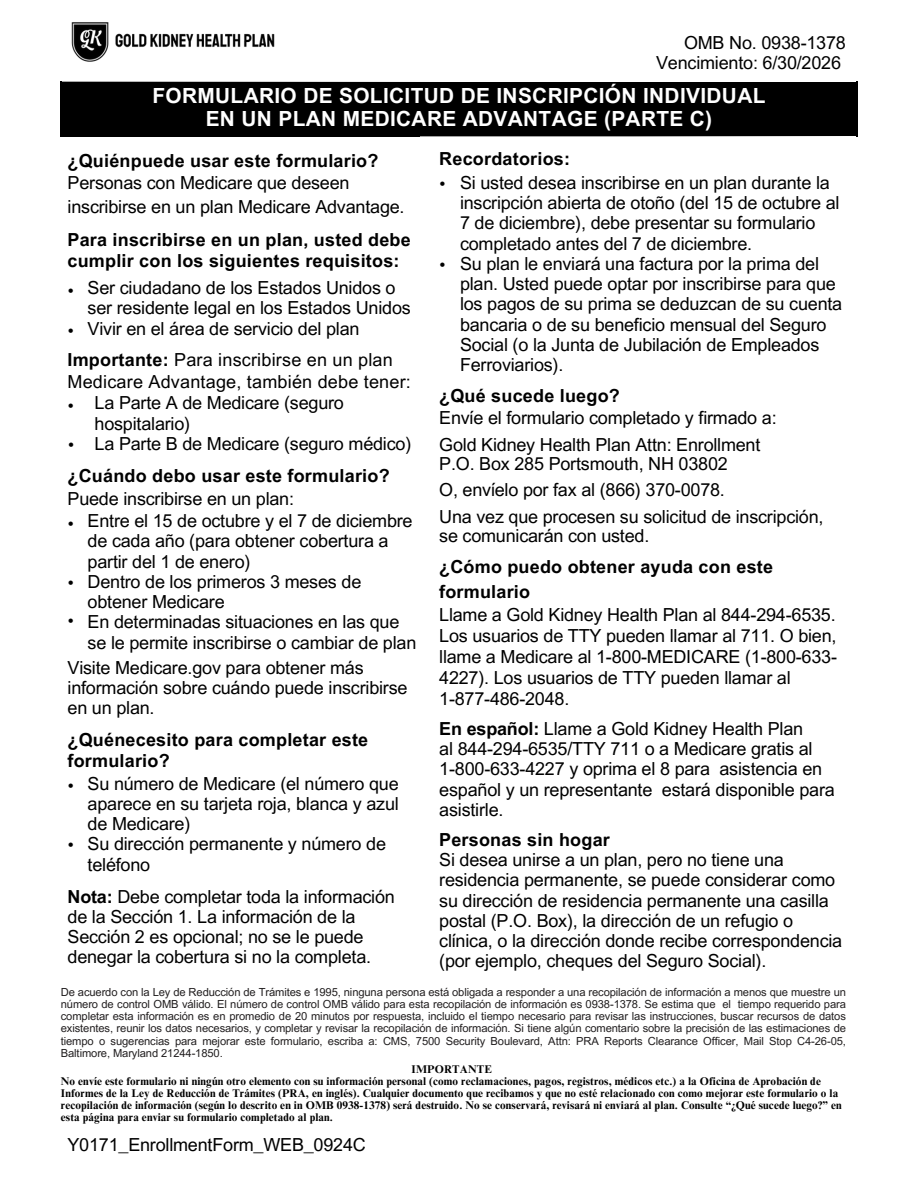
<style>
.page{position:relative;width:918px;height:1188px;background:#fff}
.page>*{position:absolute;margin:0;border:0;box-sizing:border-box;transform-origin:0 0}
.t1{font:700 20.85px/22.5px "Arial MT Pro";letter-spacing:.015em;color:#fff;text-align:center}
.t2{font:18px/20.2px "Arial MT Pro";letter-spacing:-.01em;color:#000}
.t3{font:700 18px/21.3px "Arial MT Pro";letter-spacing:.01em;color:#000}
.t4{font:18px/21.3px "Arial MT Pro";letter-spacing:.01em;color:#000}
.t5{font:700 18px "Davis Sans";color:#000}
.t6{font:11.1px/12.1px "Arial MT Pro";letter-spacing:-.01em;color:#211e1f;text-align:justify}
.t7{font:700 11.1px/12.1px "Times NRMT Pro";letter-spacing:.01em;color:#000}
.s1{font-weight:700}
</style>
<div class="page">
<img style="left:71px;top:22px;width:204px;height:40px">
<div style="left:61px;top:82px;width:796px;height:54px;background:#000"></div>
<hr style="left:60px;top:82px;width:1px;height:54px;background:#000">
<hr style="left:857px;top:82px;width:1px;height:54px;background:#000">
<hr style="left:62px;top:136px;width:357px;height:1px;background:#000">
<svg style="left:419px;top:136px;width:439px;height:1px"></svg>
<p class="t2" style="left:656px;top:34px;width:191px;text-align:right">OMB No. 0938-1378<br>Vencimiento: 6/30/2026</p>
<h2 class="t1" style="left:152px;top:87px;width:615px">FORMULARIO DE SOLICITUD DE INSCRIPCIÓN INDIVIDUAL<br>EN UN PLAN MEDICARE ADVANTAGE (PARTE C)</h2>
<p class="t3" style="left:68px;top:152px;width:312px">¿Quiénpuede usar este formulario?</p>
<h3 class="t2" style="left:68px;top:173px;width:339px;line-height:23.7px">Personas con Medicare que deseen inscribirse en un plan Medicare Advantage.</h3>
<h3 class="t3" style="left:68px;top:231px;width:345px">Para inscribirse en un plan, usted debe cumplir con los siguientes requisitos:</h3>
<h3 class="t5" style="left:68px;top:280px;width:8px">•</h3>
<h3 class="t2" style="left:88px;top:280px;width:325px">Ser ciudadano de los Estados Unidos o ser residente legal en los Estados Unidos</h3>
<h3 class="t5" style="left:68px;top:320px;width:8px">•</h3>
<h3 class="t2" style="left:88px;top:320px;width:273px">Vivir en el área de servicio del plan</h3>
<p class="t4" style="left:68px;top:352px;width:345px"><span class="s1">Importante:</span> Para inscribirse en un plan<br>Medicare Advantage, también debe tener:</p>
<h3 class="t5" style="left:68px;top:395px;width:8px">•</h3>
<h2 class="t2" style="left:95px;top:395px;width:251px">La Parte A de Medicare (seguro hospitalario)</h2>
<h3 class="t5" style="left:68px;top:434px;width:8px">•</h3>
<h2 class="t2" style="left:95px;top:436px;width:318px">La Parte B de Medicare (seguro médico)</h2>
<p class="t3" style="left:68px;top:467px;width:324px">¿Cuándo debo usar este formulario?</p>
<h1 class="t2" style="left:68px;top:491px;width:228px">Puede inscribirse en un plan:</h1>
<h2 class="t5" style="left:68px;top:513px;width:8px">•</h2>
<h3 class="t2" style="left:88px;top:513px;width:330px">Entre el 15 de octubre y el 7 de diciembre de cada año (para obtener cobertura a partir del 1 de enero)<br>Dentro de los primeros 3 meses de obtener Medicare<br>En determinadas situaciones en las que se le permite inscribirse o cambiar de plan</h3>
<h2 class="t5" style="left:68px;top:572px;width:8px">•</h2>
<p class="t5" style="left:68px;top:610px;width:8px">•</p>
<h3 class="t2" style="left:68px;top:659px;width:342px">Visite Medicare.gov para obtener más información sobre cuándo puede inscribirse en un plan.</h3>
<h3 class="t3" style="left:68px;top:731px;width:302px">¿Quénecesito para completar este formulario?</h3>
<p class="t5" style="left:68px;top:775px;width:8px">•</p>
<h3 class="t2" style="left:88px;top:775px;width:313px">Su número de Medicare (el número que aparece en su tarjeta roja, blanca y azul de Medicare)<br>Su dirección permanente y número de teléfono</h3>
<p class="t5" style="left:68px;top:834px;width:8px">•</p>
<h3 class="t2" style="left:68px;top:889px;width:329px"><span class="s1">Nota:</span> Debe completar toda la información de la Sección 1. La información de la Sección 2 es opcional; no se le puede denegar la cobertura si no la completa.</h3>
<h2 class="t3" style="left:439px;top:150px;width:132px">Recordatorios:</h2>
<p class="t5" style="left:439px;top:173px;width:8px">•</p>
<p class="t2" style="left:460px;top:175px;width:384px">Si usted desea inscribirse en un plan durante la inscripción abierta de otoño (del 15 de octubre al 7 de diciembre), debe presentar su formulario completado antes del 7 de diciembre.<br>Su plan le enviará una factura por la prima del plan. Usted puede optar por inscribirse para que los pagos de su prima se deduzcan de su cuenta bancaria o de su beneficio mensual del Seguro Social (o la Junta de Jubilación de Empleados Ferroviarios).</p>
<h3 class="t5" style="left:439px;top:254px;width:8px">•</h3>
<h3 class="t3" style="left:439px;top:387px;width:182px">¿Qué sucede luego?</h3>
<p class="t2" style="left:439px;top:410px;width:339px">Envíe el formulario completado y firmado a:</p>
<h5 class="t2" style="left:439px;top:437px;width:323px;line-height:19px">Gold Kidney Health Plan Attn: Enrollment<br>P.O. Box 285 Portsmouth, NH 03802</h5>
<h3 class="t2" style="left:439px;top:509px;width:386px;line-height:19px">Una vez que procesen su solicitud de inscripción, se comunicarán con usted.</h3>
<h4 class="t2" style="left:439px;top:482px;width:287px">O, envíelo por fax al (866) 370-0078.</h4>
<h3 class="t3" style="left:439px;top:556px;width:335px;line-height:25px">¿Cómo puedo obtener ayuda con este formulario</h3>
<h3 class="t2" style="left:439px;top:606px;width:399px;line-height:21px">Llame a Gold Kidney Health Plan al 844-294-6535.<br>Los usuarios de TTY pueden llamar al 711. O bien, llame a Medicare al 1-800-MEDICARE (1-800-633- 4227). Los usuarios de TTY pueden llamar al 1-877-486-2048.</h3>
<h2 class="t2" style="left:439px;top:721px;width:397px"><span class="s1">En español:</span> Llame a Gold Kidney Health Plan<br>al 844-294-6535/TTY 711 o a Medicare gratis al 1-800-633-4227 y oprima el 8 para asistencia en español y un representante estará disponible para asistirle.</h2>
<h3 class="t3" style="left:439px;top:832px;width:172px">Personas sin hogar</h3>
<p class="t2" style="left:439px;top:852px;width:405px">Si desea unirse a un plan, pero no tiene una residencia permanente, se puede considerar como su dirección de residencia permanente una casilla postal (P.O. Box), la dirección de un refugio o clínica, o la dirección donde recibe correspondencia (por ejemplo, cheques del Seguro Social).</p>
<h3 class="t6" style="left:61px;top:988px;width:787px">De acuerdo con la Ley de Reducción de Trámites e 1995, ninguna persona está obligada a responder a una recopilación de información a menos que muestre un número de control OMB válido. El número de control OMB válido para esta recopilación de información es 0938-1378. Se estima que el tiempo requerido para completar esta información es en promedio de 20 minutos por respuesta, incluido el tiempo necesario para revisar las instrucciones, buscar recursos de datos existentes, reunir los datos necesarios, y completar y revisar la recopilación de información. Si tiene algún comentario sobre la precisión de las estimaciones de tiempo o sugerencias para mejorar este formulario, escriba a: CMS, 7500 Security Boulevard, Attn: PRA Reports Clearance Officer, Mail Stop C4-26-05, Baltimore, Maryland 21244-1850.</h3>
<h2 class="t7" style="left:412px;top:1064px;width:82px">IMPORTANTE</h2>
<p class="t7" style="left:61px;top:1076px;width:782px">No envíe este formulario ni ningún otro elemento con su información personal (como reclamaciones, pagos, registros, médicos etc.) a la Oficina de Aprobación de Informes de la Ley de Reducción de Trámites (PRA, en inglés). Cualquier documento que recibamos y que no esté relacionado con como mejorar este formulario o la recopilación de información (según lo descrito en in OMB 0938-1378) será destruido. No se conservará, revisará ni enviará al plan. Consulte “¿Qué sucede luego?” en esta página para enviar su formulario completado al plan.</p>
<p class="t2" style="left:68px;top:1137px;width:300px">Y0171_EnrollmentForm_WEB_0924C</p>
</div>
